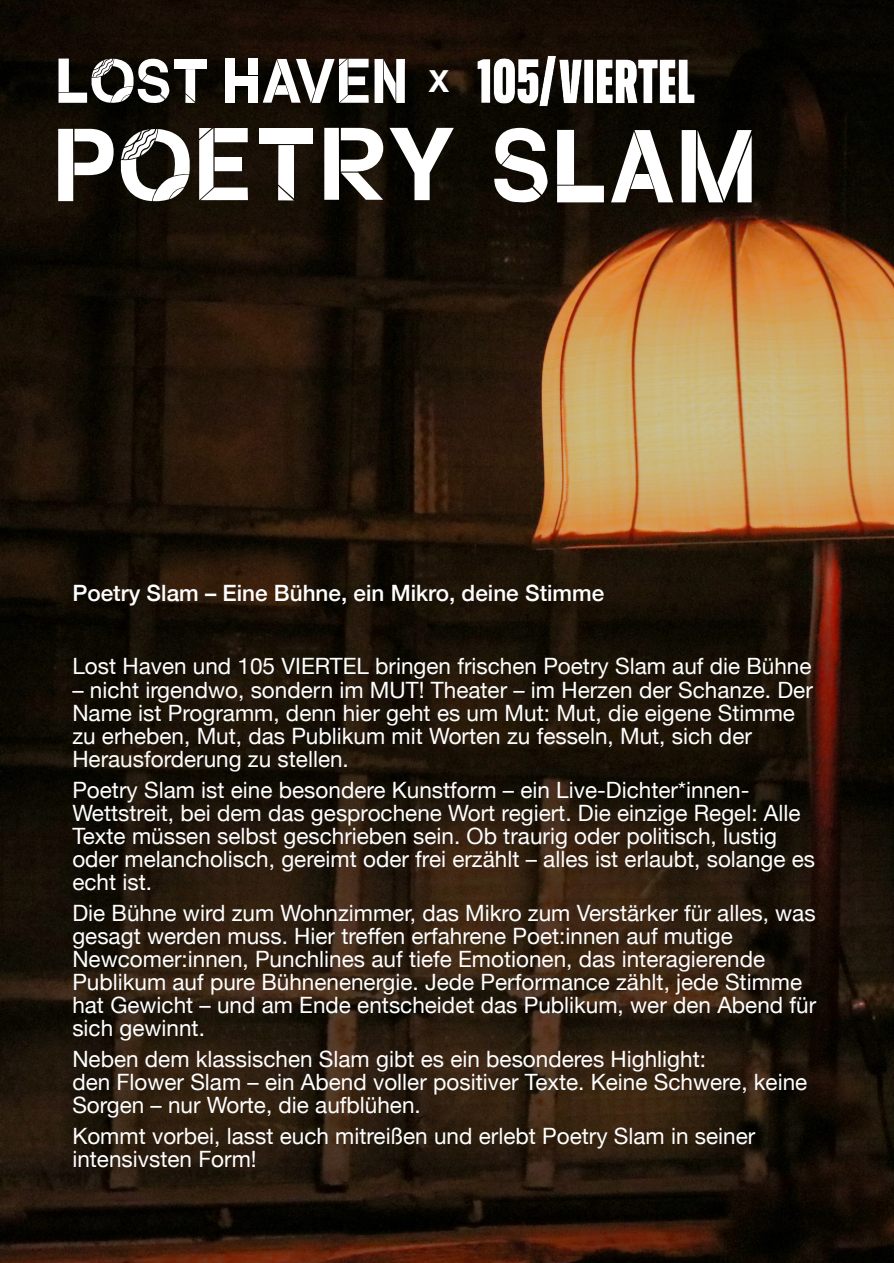
<style>
.page{position:relative;width:894px;height:1263px;background:#fff}
.page>*{position:absolute;margin:0;border:0;box-sizing:border-box;transform-origin:0 0}
.t1{font:700 30.3px "Helvetica Neue";color:#fff}
.t2{font:22.5px/23.1px "Helvetica Neue";color:#fff}
.t3{font:500 22.5px "Helvetica Neue";color:#fff}
</style>
<div class="page">
<img style="left:0;top:0;width:893px;height:1263px">
<div style="left:247px;top:86px;width:10px;height:17px;background:#fff"></div>
<div style="left:247px;top:59px;width:10px;height:16px;background:#fff"></div>
<div style="left:235px;top:76px;width:22px;height:10px;background:#fff"></div>
<div style="left:224px;top:59px;width:10px;height:44px;background:#fff"></div>
<div style="left:374px;top:59px;width:9px;height:44px;background:#fff"></div>
<svg style="left:384px;top:59px;width:21px;height:44px"></svg>
<svg style="left:262px;top:59px;width:106px;height:44px"></svg>
<div style="left:58px;top:59px;width:11px;height:33px;background:#fff"></div>
<div style="left:58px;top:93px;width:29px;height:10px;background:#fff"></div>
<svg style="left:90px;top:59px;width:80px;height:44px"></svg>
<svg style="left:185px;top:69px;width:10px;height:34px"></svg>
<div style="left:174px;top:59px;width:33px;height:9px;background:#fff"></div>
<svg style="left:494px;top:128px;width:54px;height:75px"></svg>
<svg style="left:610px;top:130px;width:63px;height:72px"></svg>
<svg style="left:199px;top:128px;width:49px;height:72px"></svg>
<div style="left:557px;top:130px;width:16px;height:55px;background:#fff"></div>
<div style="left:557px;top:186px;width:46px;height:16px;background:#fff"></div>
<svg style="left:681px;top:130px;width:70px;height:72px"></svg>
<svg style="left:119px;top:129px;width:73px;height:73px"></svg>
<svg style="left:58px;top:129px;width:55px;height:72px"></svg>
<svg style="left:278px;top:145px;width:16px;height:55px"></svg>
<div style="left:259px;top:128px;width:54px;height:16px;background:#fff"></div>
<div style="left:324px;top:128px;width:15px;height:72px;background:#fff"></div>
<svg style="left:341px;top:128px;width:42px;height:72px"></svg>
<svg style="left:389px;top:128px;width:64px;height:72px"></svg>
<img style="left:474px;top:55px;width:223px;height:52px">
<h1 class="t1" style="left:429px;top:62px;width:22px">X</h1>
<p class="t3" style="left:72px;top:579px;width:533px">Poetry Slam – Eine Bühne, ein Mikro, deine Stimme</p>
<p class="t2" style="left:72px;top:655px;width:740px">Lost Haven und 105 VIERTEL bringen frischen Poetry Slam auf die Bühne</p>
<p class="t2" style="left:72px;top:678px;width:741px">– nicht irgendwo, sondern im MUT! Theater – im Herzen der Schanze. Der Name ist Programm, denn hier geht es um Mut: Mut, die eigene Stimme zu erheben, Mut, das Publikum mit Worten zu fesseln, Mut, sich der Herausforderung zu stellen.</p>
<p class="t2" style="left:72px;top:778px;width:744px">Poetry Slam ist eine besondere Kunstform – ein Live-Dichter*innen-Wettstreit, bei dem das gesprochene Wort regiert. Die einzige Regel: Alle Texte müssen selbst geschrieben sein. Ob traurig oder politisch, lustig oder melancholisch, gereimt oder frei erzählt – alles ist erlaubt, solange es echt ist.</p>
<p class="t2" style="left:72px;top:901px;width:745px">Die Bühne wird zum Wohnzimmer, das Mikro zum Verstärker für alles, was gesagt werden muss. Hier treffen erfahrene Poet:innen auf mutige Newcomer:innen, Punchlines auf tiefe Emotionen, das interagierende Publikum auf pure Bühnenenergie. Jede Performance zählt, jede Stimme hat Gewicht – und am Ende entscheidet das Publikum, wer den Abend für sich gewinnt.</p>
<p class="t2" style="left:72px;top:1047px;width:736px">Neben dem klassischen Slam gibt es ein besonderes Highlight:<br>den Flower Slam – ein Abend voller positiver Texte. Keine Schwere, keine<br>Sorgen – nur Worte, die aufblühen.</p>
<p class="t2" style="left:72px;top:1124px;width:684px">Kommt vorbei, lasst euch mitreißen und erlebt Poetry Slam in seiner intensivsten Form!</p>
</div>
